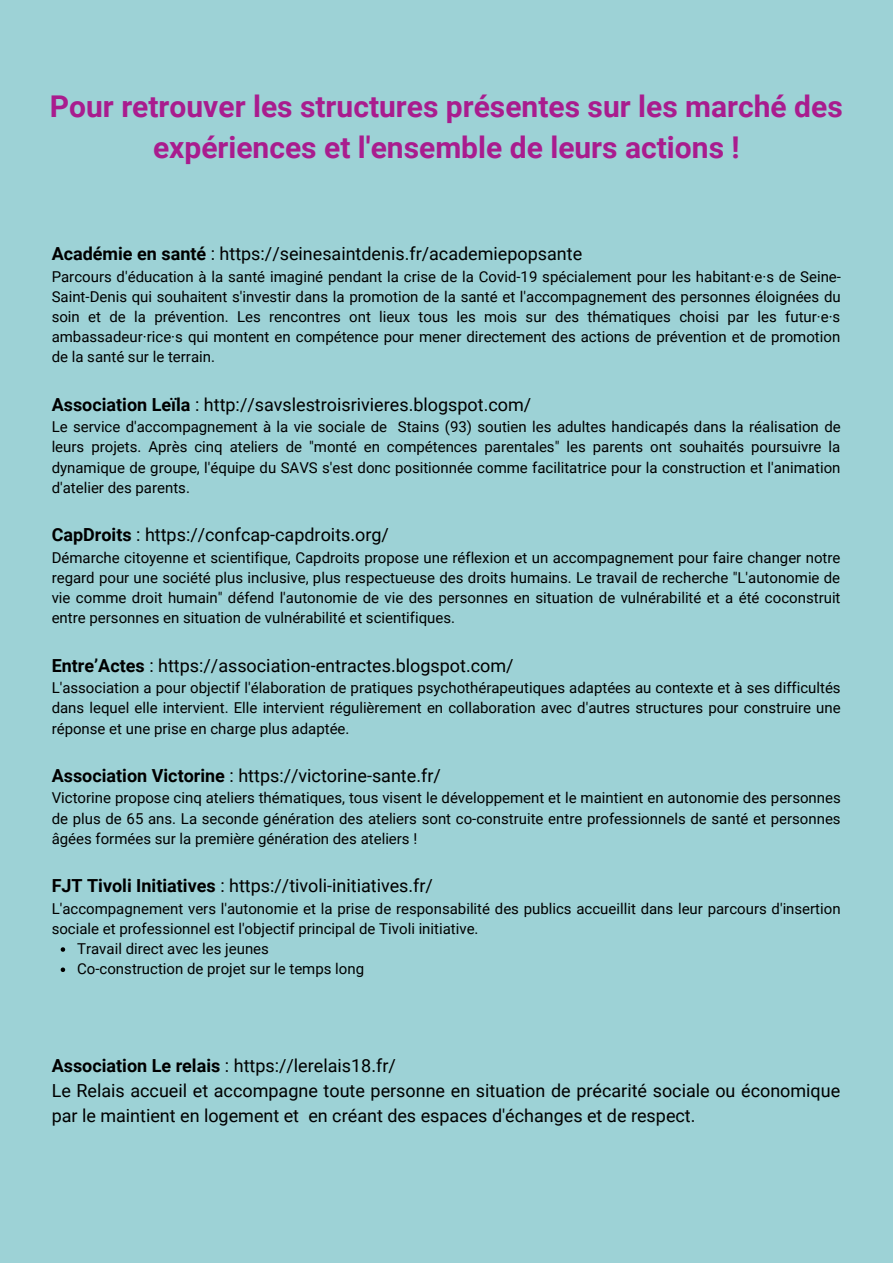
<style>
.page{position:relative;width:893px;height:1264px;background:#fff}
.page>*{position:absolute;margin:0;border:0;box-sizing:border-box;transform-origin:0 0}
.t1{font:700 30px/41.5px "Roboto";color:#a91c8e;text-align:center}
.t2{font:18px/24.8px "Roboto";color:#000}
.t3{font:15px/20.2px "Roboto";color:#000;text-align:justify}
.s1{font-weight:700}
</style>
<div class="page">
<div style="left:0;top:0;width:892px;height:1262px;background:#9dd2d6"></div>
<svg style="left:61px;top:947px;width:4px;height:4px"></svg>
<svg style="left:61px;top:967px;width:4px;height:5px"></svg>
<h1 class="t1" style="left:50px;top:86px;width:794px">Pour retrouver les structures présentes sur les marché des expériences et l'ensemble de leurs actions !</h1>
<p class="t2" style="left:52px;top:241px;width:532px"><span class="s1">Académie en santé</span> : https://seinesaintdenis.fr/academiepopsante</p>
<p class="t3" style="left:52px;top:266px;width:790px">Parcours d'éducation à la santé imaginé pendant la crise de la Covid-19 spécialement pour les habitant·e·s de Seine-Saint-Denis qui souhaitent s'investir dans la promotion de la santé et l'accompagnement des personnes éloignées du soin et de la prévention. Les rencontres ont lieux tous les mois sur des thématiques choisi par les futur·e·s ambassadeur·rice·s qui montent en compétence pour mener directement des actions de prévention et de promotion de la santé sur le terrain.</p>
<p class="t2" style="left:52px;top:392px;width:481px"><span class="s1">Association Leïla</span> : http://savslestroisrivieres.blogspot.com/</p>
<p class="t3" style="left:52px;top:417px;width:790px">Le service d'accompagnement à la vie sociale de Stains (93) soutien les adultes handicapés dans la réalisation de leurs projets. Après cinq ateliers de "monté en compétences parentales" les parents ont souhaités poursuivre la dynamique de groupe, l'équipe du SAVS s'est donc positionnée comme facilitatrice pour la construction et l'animation d'atelier des parents.</p>
<p class="t2" style="left:52px;top:523px;width:339px"><span class="s1">CapDroits</span> : https://confcap-capdroits.org/</p>
<p class="t3" style="left:52px;top:547px;width:790px">Démarche citoyenne et scientifique, Capdroits propose une réflexion et un accompagnement pour faire changer notre regard pour une société plus inclusive, plus respectueuse des droits humains. Le travail de recherche "L'autonomie de vie comme droit humain" défend l'autonomie de vie des personnes en situation de vulnérabilité et a été coconstruit entre personnes en situation de vulnérabilité et scientifiques.</p>
<p class="t2" style="left:52px;top:653px;width:463px"><span class="s1">Entre’Actes</span> : https://association-entractes.blogspot.com/</p>
<p class="t3" style="left:52px;top:678px;width:790px">L'association a pour objectif l'élaboration de pratiques psychothérapeutiques adaptées au contexte et à ses difficultés dans lequel elle intervient. Elle intervient régulièrement en collaboration avec d'autres structures pour construire une réponse et une prise en charge plus adaptée.</p>
<p class="t2" style="left:52px;top:763px;width:390px"><span class="s1">Association Victorine</span> : https://victorine-sante.fr/</p>
<p class="t3" style="left:52px;top:788px;width:790px">Victorine propose cinq ateliers thématiques, tous visent le développement et le maintient en autonomie des personnes de plus de 65 ans. La seconde génération des ateliers sont co-construite entre professionnels de santé et personnes âgées formées sur la première génération des ateliers !</p>
<p class="t2" style="left:52px;top:873px;width:383px"><span class="s1">FJT Tivoli Initiatives</span> : https://tivoli-initiatives.fr/</p>
<p class="t3" style="left:52px;top:898px;width:790px">L'accompagnement vers l'autonomie et la prise de responsabilité des publics accueillit dans leur parcours d'insertion sociale et professionnel est l'objectif principal de Tivoli initiative.</p>
<p class="t3" style="left:77px;top:938px;width:288px">Travail direct avec les jeunes<br>Co-construction de projet sur le temps long</p>
<p class="t2" style="left:52px;top:1053px;width:790px"><span class="s1">Association Le relais</span> : https://lerelais18.fr/<br>Le Relais accueil et accompagne toute personne en situation de précarité sociale ou économique par le maintient en logement et en créant des espaces d'échanges et de respect.</p>
</div>
